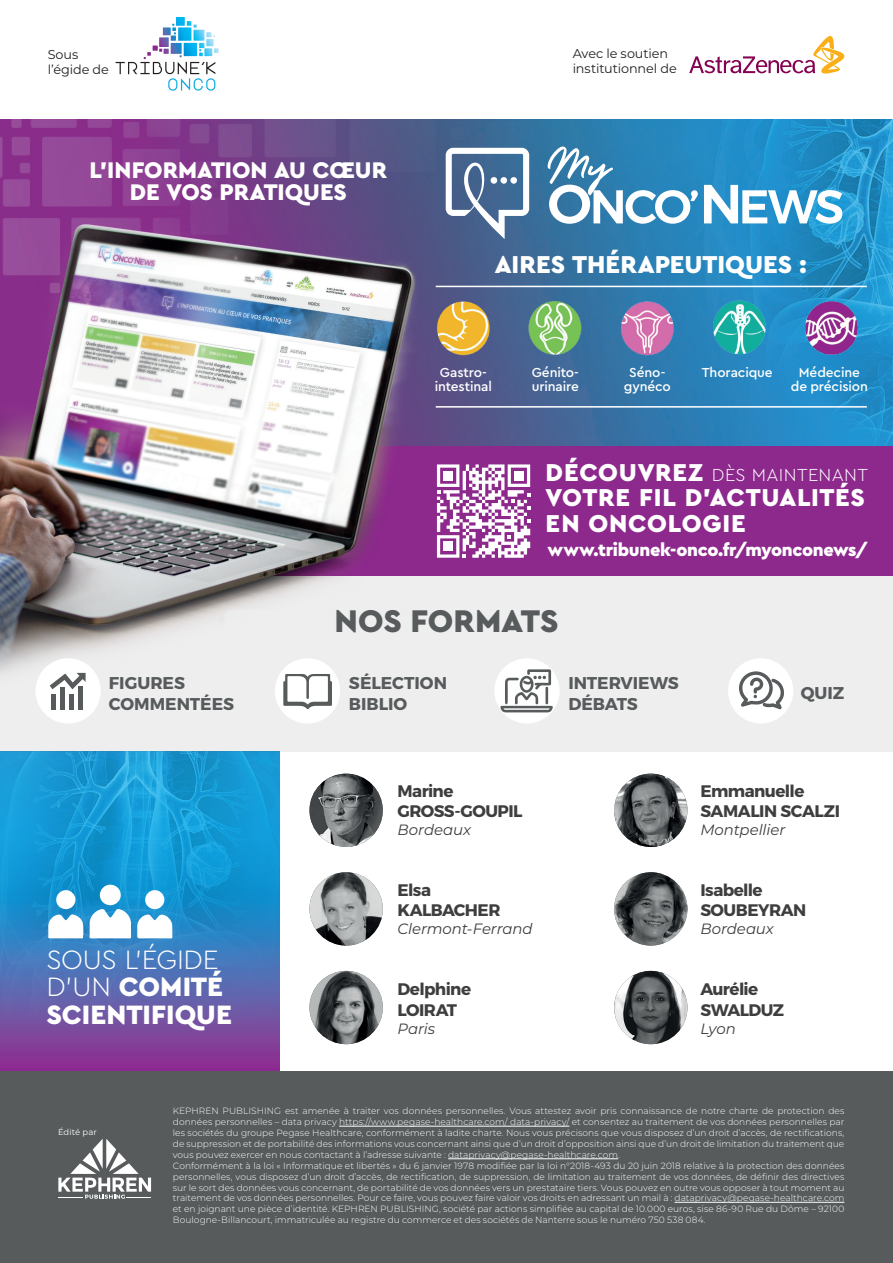
<style>
.page{position:relative;width:893px;height:1263px;background:#fff}
.page>*{position:absolute;margin:0;border:0;box-sizing:border-box;transform-origin:0 0}
.t1{font:900 32.85px "Cera Pro";color:#575b5c}
.t2{font:900 27.75px/27.8px "Cera Pro";color:#fff}
.t3{font:900 25.65px/25.7px "Cera Pro";letter-spacing:.015em;color:#fff}
.t4{font:900 25.65px "Cera Pro";letter-spacing:-.005em;color:#fff}
.t5{font:900 23.7px/21.8px "Cera Pro";letter-spacing:-.005em;color:#fff;text-align:center}
.t6{font:900 18.3px "Cera Pro";letter-spacing:-.015em;color:#fff}
.t7{font:300 18.3px "Cera Pro";letter-spacing:.015em;color:#fff}
.t8{font:700 17.1px/21.3px "Montserrat";color:#575b5c}
.t9{font:700 16.8px/20.4px "Montserrat";letter-spacing:-.035em;color:#3e3e3f}
.t10{font:italic 14.85px "Montserrat";letter-spacing:-.005em;color:#3e3e3f}
.t11{font:500 13.65px/13.6px "Cera Pro";letter-spacing:-.01em;color:#fff;text-align:center}
.t12{font:12.75px/15.3px "Montserrat";letter-spacing:-.005em;color:#231f20}
.t13{font:300 9px/10.8px "Montserrat";letter-spacing:.005em;color:#fff}
.t14{font:8.4px "Montserrat";letter-spacing:.01em;color:#fff}
.s1{font-weight:900;font-size:25.65px}
.s2{font-weight:300}
</style>
<div class="page">
<img style="left:0;top:119px;width:893px;height:327px">
<svg style="left:689px;top:36px;width:155px;height:38px"></svg>
<svg style="left:116px;top:17px;width:103px;height:74px"></svg>
<img style="left:442px;top:300px;width:423px;height:59px">
<hr style="left:436px;top:286px;width:431px;height:1px;background:#fff">
<hr style="left:436px;top:406px;width:431px;height:2px;background:#fff">
<svg style="left:704px;top:185px;width:138px;height:39px"></svg>
<svg style="left:547px;top:146px;width:151px;height:78px"></svg>
<svg style="left:446px;top:148px;width:83px;height:91px"></svg>
<div style="left:510px;top:177px;width:7px;height:7px;background:#fff;border-radius:50%"></div>
<div style="left:491px;top:177px;width:6px;height:7px;background:#fff;border-radius:50%"></div>
<div style="left:500px;top:177px;width:7px;height:7px;background:#fff;border-radius:50%"></div>
<svg style="left:0;top:1032px;width:280px;height:39px;background:#853995"></svg>
<img style="left:0;top:751px;width:280px;height:281px">
<div style="left:0;top:569px;width:893px;height:182px;background:#eeeeef"></div>
<div style="left:0;top:1071px;width:893px;height:192px;background:#575b5c"></div>
<hr style="left:339px;top:1126px;width:230px;height:1px;background:#fff">
<hr style="left:448px;top:1158px;width:170px;height:1px;background:#fff">
<hr style="left:675px;top:1202px;width:169px;height:1px;background:#fff">
<svg style="left:58px;top:1139px;width:93px;height:60px"></svg>
<svg style="left:137px;top:914px;width:35px;height:25px"></svg>
<svg style="left:48px;top:909px;width:83px;height:30px"></svg>
<div style="left:100px;top:885px;width:21px;height:20px;background:#fff;border-radius:50%"></div>
<div style="left:145px;top:890px;width:19px;height:19px;background:#fff;border-radius:50%"></div>
<div style="left:56px;top:890px;width:19px;height:19px;background:#fff;border-radius:50%"></div>
<div style="left:0;top:446px;width:893px;height:129px;background:#8d288d"></div>
<img style="left:0;top:188px;width:442px;height:514px">
<img style="left:309px;top:774px;width:74px;height:73px;border-radius:37px">
<img style="left:614px;top:774px;width:73px;height:73px;border-radius:37px">
<img style="left:309px;top:872px;width:74px;height:73px;border-radius:37px">
<img style="left:614px;top:872px;width:73px;height:73px;border-radius:37px">
<img style="left:309px;top:971px;width:74px;height:73px;border-radius:37px">
<img style="left:614px;top:971px;width:73px;height:73px;border-radius:37px">
<div style="left:494px;top:658px;width:66px;height:65px;background:#fff;border-radius:50%"></div>
<svg style="left:500px;top:669px;width:53px;height:43px"></svg>
<div style="left:36px;top:658px;width:65px;height:65px;background:#fff;border-radius:50%"></div>
<svg style="left:50px;top:673px;width:36px;height:16px"></svg>
<div style="left:51px;top:694px;width:5px;height:16px;background:#575b5c"></div>
<div style="left:69px;top:694px;width:5px;height:16px;background:#575b5c"></div>
<div style="left:60px;top:687px;width:5px;height:23px;background:#575b5c"></div>
<hr style="left:79px;top:686px;width:4px;height:24px;background:#575b5c">
<div style="left:275px;top:658px;width:65px;height:65px;background:#fff;border-radius:50%"></div>
<svg style="left:283px;top:674px;width:49px;height:35px"></svg>
<div style="left:728px;top:658px;width:65px;height:65px;background:#fff;border-radius:50%"></div>
<svg style="left:739px;top:671px;width:45px;height:38px"></svg>
<svg style="left:437px;top:464px;width:93px;height:94px"></svg>
<div style="left:443px;top:471px;width:10px;height:9px;background:#fff"></div>
<div style="left:514px;top:471px;width:10px;height:9px;background:#fff"></div>
<div style="left:443px;top:542px;width:10px;height:9px;background:#fff"></div>
<h3 class="t12" style="left:48px;top:46px;width:63px">Sous l’égide de</h3>
<h3 class="t5" style="left:90px;top:159px;width:299px">L’INFORMATION AU CŒUR<br>DE VOS PRATIQUES</h3>
<h3 class="t12" style="left:573px;top:45px;width:106px">Avec le soutien institutionnel de</h3>
<h3 class="t4" style="left:495px;top:247px;width:313px">AIRES THÉRAPEUTIQUES :</h3>
<h3 class="t11" style="left:435px;top:365px;width:59px">Gastro&shy;intestinal</h3>
<h3 class="t11" style="left:532px;top:365px;width:49px;text-align:left">Génito&shy;urinaire</h3>
<h3 class="t11" style="left:624px;top:365px;width:49px">Séno&shy;gynéco</h3>
<h3 class="t11" style="left:702px;top:365px;width:73px">Thoracique</h3>
<h3 class="t11" style="left:791px;top:365px;width:79px">Médecine de précision</h3>
<h3 class="t7" style="left:546px;top:462px;width:324px"><span class="s1">DÉCOUVREZ</span> DÈS MAINTENANT</h3>
<h3 class="t3" style="left:546px;top:484px;width:321px">VOTRE FIL D’ACTUALITÉS<br>EN ONCOLOGIE</h3>
<h3 class="t6" style="left:547px;top:538px;width:322px">www.tribunek-onco.fr/myonconews/</h3>
<h3 class="t6" style="left:764px;top:538px;width:110px">yonconews/</h3>
<h1 class="t1" style="left:335px;top:599px;width:225px">NOS FORMATS</h1>
<h3 class="t8" style="left:349px;top:672px;width:100px">SÉLECTION<br>BIBLIO</h3>
<h3 class="t8" style="left:568px;top:672px;width:112px">INTERVIEWS<br>DÉBATS</h3>
<h3 class="t8" style="left:109px;top:672px;width:127px">FIGURES<br>COMMENTÉES</h3>
<h3 class="t8" style="left:801px;top:682px;width:45px">QUIZ</h3>
<h2 class="t2" style="left:46px;top:944px;width:187px"><span class="s2">SOUS L’ÉGIDE<br>D’UN</span> COMITÉ<br>SCIENTIFIQUE</h2>
<h3 class="t9" style="left:397px;top:781px;width:127px">Marine<br>GROSS-GOUPIL</h3>
<h3 class="t10" style="left:397px;top:819px;width:75px">Bordeaux</h3>
<h3 class="t9" style="left:397px;top:880px;width:105px">Elsa<br>KALBACHER</h3>
<h3 class="t10" style="left:397px;top:919px;width:137px">Clermont-Ferrand</h3>
<h3 class="t9" style="left:397px;top:979px;width:75px">Delphine<br>LOIRAT</h3>
<h3 class="t10" style="left:397px;top:1018px;width:39px">Paris</h3>
<h3 class="t9" style="left:700px;top:781px;width:141px">Emmanuelle<br>SAMALIN SCALZI</h3>
<h3 class="t10" style="left:700px;top:819px;width:86px">Montpellier</h3>
<h3 class="t9" style="left:700px;top:880px;width:107px">Isabelle<br>SOUBEYRAN</h3>
<h3 class="t10" style="left:700px;top:919px;width:75px">Bordeaux</h3>
<h3 class="t9" style="left:700px;top:979px;width:85px">Aurélie<br>SWALDUZ</h3>
<h3 class="t10" style="left:700px;top:1018px;width:37px">Lyon</h3>
<p class="t14" style="left:58px;top:1126px;width:40px">Édité par</p>
<p class="t13" style="left:173px;top:1105px;width:673px">KEPHREN PUBLISHING est amenée à traiter vos données personnelles. Vous attestez avoir pris connaissance de notre charte de protection des données personnelles – data privacy https://www.pegase-healthcare.com/ data-privacy/ et consentez au traitement de vos données personnelles par les sociétés du groupe Pegase Healthcare, conformément à ladite charte. Nous vous précisons que vous disposez d’un droit d’accès, de rectifications, de suppression et de portabilité des informations vous concernant ainsi que d’un droit d’opposition ainsi que d’un droit de limitation du traitement que vous pouvez exercer en nous contactant à l’adresse suivante : dataprivacy@pegase-healthcare.com.<br>Conformément à la loi « Informatique et libertés » du 6 janvier 1978 modifiée par la loi n°2018-493 du 20 juin 2018 relative à la protection des données personnelles, vous disposez d’un droit d’accès, de rectification, de suppression, de limitation au traitement de vos données, de définir des directives sur le sort des données vous concernant, de portabilité de vos données vers un prestataire tiers. Vous pouvez en outre vous opposer à tout moment au traitement de vos données personnelles. Pour ce faire, vous pouvez faire valoir vos droits en adressant un mail à : dataprivacy@pegase-healthcare.com et en joignant une pièce d’identité. KEPHREN PUBLISHING, société par actions simplifiée au capital de 10.000 euros, sise 86-90 Rue du Dôme – 92100<br>Boulogne-Billancourt, immatriculée au registre du commerce et des sociétés de Nanterre sous le numéro 750 538 084.</p>
</div>
